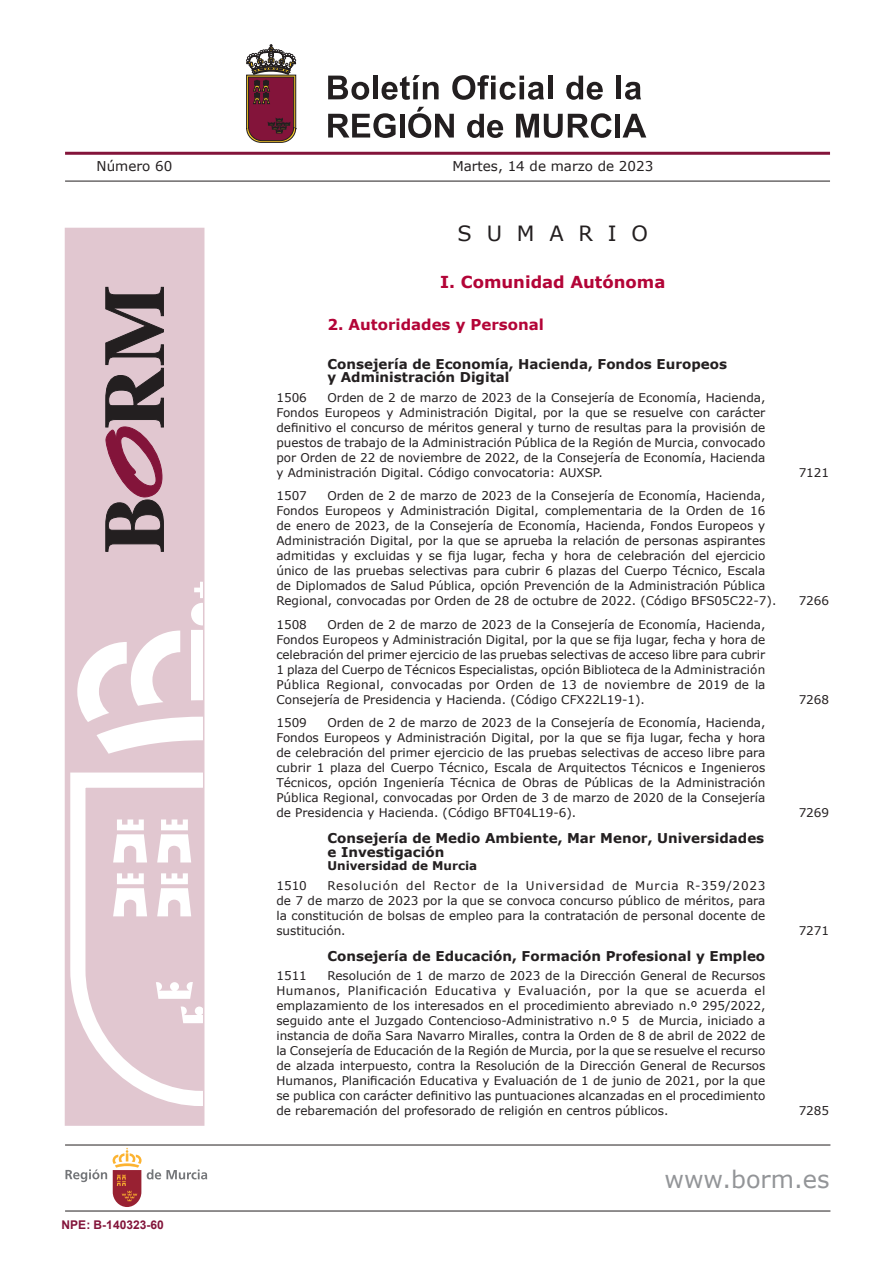
<style>
.page{position:relative;width:893px;height:1263px;background:#fff}
.page>*{position:absolute;margin:0;border:0;box-sizing:border-box;transform-origin:0 0}
.t1{font:24px "Verdana";color:#939598}
.t2{font:21px "Verdana";color:#231f20}
.t3{font:700 16.5px "Verdana";color:#b30437}
.t4{font:700 15px "Verdana";color:#b30437}
.t5{font:700 13.5px/13.5px "Verdana";color:#231f20}
.t6{font:13.5px "Verdana";color:#231f20}
.t7{font:12px/15px "Verdana";color:#231f20;text-align:justify}
.t8{font:700 12px "Verdana";color:#231f20}
.t9{font:700 12px "Arial";color:#83143a}
</style>
<div class="page">
<hr style="left:65px;top:152px;width:765px;height:3px;background:#83143a">
<svg style="left:328px;top:113px;width:68px;height:25px"></svg>
<div style="left:400px;top:114px;width:5px;height:24px;background:#231f20"></div>
<svg style="left:408px;top:107px;width:46px;height:31px"></svg>
<svg style="left:467px;top:114px;width:36px;height:24px"></svg>
<svg style="left:516px;top:113px;width:96px;height:25px"></svg>
<hr style="left:616px;top:114px;width:4px;height:24px;background:#231f20">
<svg style="left:622px;top:114px;width:24px;height:24px"></svg>
<svg style="left:328px;top:76px;width:41px;height:24px"></svg>
<div style="left:373px;top:76px;width:5px;height:23px;background:#231f20"></div>
<svg style="left:382px;top:75px;width:57px;height:25px"></svg>
<svg style="left:452px;top:75px;width:92px;height:25px"></svg>
<div style="left:548px;top:76px;width:5px;height:23px;background:#231f20"></div>
<svg style="left:566px;top:76px;width:37px;height:24px"></svg>
<hr style="left:617px;top:76px;width:4px;height:23px;background:#231f20">
<svg style="left:625px;top:82px;width:16px;height:18px"></svg>
<hr style="left:65px;top:181px;width:765px;height:1px;background:#231f20">
<div style="left:65px;top:228px;width:139px;height:897px;background:#e1c7d0"></div>
<svg style="left:70px;top:772px;width:131px;height:334px"></svg>
<svg style="left:156px;top:958px;width:45px;height:90px"></svg>
<svg style="left:113px;top:819px;width:78px;height:97px"></svg>
<svg style="left:77px;top:582px;width:124px;height:172px"></svg>
<svg style="left:105px;top:287px;width:59px;height:265px"></svg>
<svg style="left:246px;top:45px;width:50px;height:98px;background:#824b53"></svg>
<hr style="left:65px;top:1144px;width:765px;height:1px;background:#231f20">
<svg style="left:113px;top:1148px;width:94px;height:59px"></svg>
<svg style="left:65px;top:1169px;width:42px;height:13px"></svg>
<hr style="left:65px;top:1210px;width:765px;height:1px;background:#231f20">
<p class="t6" style="left:97px;top:157px;width:77px">Número 60</p>
<p class="t6" style="left:452px;top:157px;width:202px">Martes, 14 de marzo de 2023</p>
<h2 class="t2" style="left:458px;top:219px;width:192px">S U M A R I O</h2>
<h3 class="t3" style="left:440px;top:270px;width:227px">I. Comunidad Autónoma</h3>
<p class="t4" style="left:327px;top:314px;width:218px">2. Autoridades y Personal</p>
<p class="t5" style="left:327px;top:357px;width:401px">Consejería de Economía, Hacienda, Fondos Europeos y Administración Digital</p>
<p class="t7" style="left:276px;top:389px;width:490px;text-indent:51px">Orden de 2 de marzo de 2023 de la Consejería de Economía, Hacienda, Fondos Europeos y Administración Digital, por la que se resuelve con carácter definitivo el concurso de méritos general y turno de resultas para la provisión de puestos de trabajo de la Administración Pública de la Región de Murcia, convocado por Orden de 22 de noviembre de 2022, de la Consejería de Economía, Hacienda y Administración Digital. Código convocatoria: AUXSP.</p>
<p class="t7" style="left:276px;top:389px;width:32px">1506</p>
<p class="t7" style="left:276px;top:488px;width:501px;text-align:left;text-indent:51px">Orden de 2 de marzo de 2023 de la Consejería de Economía, Hacienda, Fondos Europeos y Administración Digital, complementaria de la Orden de 16 de enero de 2023, de la Consejería de Economía, Hacienda, Fondos Europeos y Administración Digital, por la que se aprueba la relación de personas aspirantes admitidas y excluidas y se fija lugar, fecha y hora de celebración del ejercicio único de las pruebas selectivas para cubrir 6 plazas del Cuerpo Técnico, Escala de Diplomados de Salud Pública, opción Prevención de la Administración Pública Regional, convocadas por Orden de 28 de octubre de 2022. (Código BFS05C22-7).</p>
<p class="t7" style="left:276px;top:488px;width:32px">1507</p>
<p class="t7" style="left:276px;top:616px;width:491px;text-indent:51px">Orden de 2 de marzo de 2023 de la Consejería de Economía, Hacienda, Fondos Europeos y Administración Digital, por la que se fija lugar, fecha y hora de celebración del primer ejercicio de las pruebas selectivas de acceso libre para cubrir 1 plaza del Cuerpo de Técnicos Especialistas, opción Biblioteca de la Administración Pública Regional, convocadas por Orden de 13 de noviembre de 2019 de la Consejería de Presidencia y Hacienda. (Código CFX22L19-1).</p>
<p class="t7" style="left:276px;top:616px;width:32px">1508</p>
<p class="t7" style="left:276px;top:715px;width:490px;text-indent:51px">Orden de 2 de marzo de 2023 de la Consejería de Economía, Hacienda, Fondos Europeos y Administración Digital, por la que se fija lugar, fecha y hora de celebración del primer ejercicio de las pruebas selectivas de acceso libre para cubrir 1 plaza del Cuerpo Técnico, Escala de Arquitectos Técnicos e Ingenieros Técnicos, opción Ingeniería Técnica de Obras de Públicas de la Administración Pública Regional, convocadas por Orden de 3 de marzo de 2020 de la Consejería de Presidencia y Hacienda. (Código BFT04L19-6).</p>
<p class="t7" style="left:276px;top:715px;width:32px">1509</p>
<p class="t5" style="left:327px;top:831px;width:438px">Consejería de Medio Ambiente, Mar Menor, Universidades e Investigación</p>
<p class="t8" style="left:327px;top:857px;width:151px">Universidad de Murcia</p>
<p class="t7" style="left:276px;top:877px;width:490px;text-indent:51px">Resolución del Rector de la Universidad de Murcia R-359/2023 de 7 de marzo de 2023 por la que se convoca concurso público de méritos, para la constitución de bolsas de empleo para la contratación de personal docente de sustitución.</p>
<p class="t7" style="left:276px;top:877px;width:32px">1510</p>
<p class="t5" style="left:327px;top:949px;width:439px">Consejería de Educación, Formación Profesional y Empleo</p>
<p class="t7" style="left:276px;top:968px;width:491px;text-indent:51px">Resolución de 1 de marzo de 2023 de la Dirección General de Recursos Humanos, Planificación Educativa y Evaluación, por la que se acuerda el emplazamiento de los interesados en el procedimiento abreviado n.º 295/2022, seguido ante el Juzgado Contencioso-Administrativo n.º 5 de Murcia, iniciado a instancia de doña Sara Navarro Miralles, contra la Orden de 8 de abril de 2022 de la Consejería de Educación de la Región de Murcia, por la que se resuelve el recurso de alzada interpuesto, contra la Resolución de la Dirección General de Recursos Humanos, Planificación Educativa y Evaluación de 1 de junio de 2021, por la que se publica con carácter definitivo las puntuaciones alcanzadas en el procedimiento de rebaremación del profesorado de religión en centros públicos.</p>
<p class="t7" style="left:276px;top:968px;width:32px">1511</p>
<p class="t7" style="left:799px;top:464px;width:32px">7121</p>
<p class="t7" style="left:799px;top:593px;width:32px">7266</p>
<p class="t7" style="left:799px;top:691px;width:32px">7268</p>
<p class="t7" style="left:799px;top:805px;width:32px">7269</p>
<p class="t7" style="left:799px;top:922px;width:32px">7271</p>
<p class="t7" style="left:799px;top:1103px;width:32px">7285</p>
<p class="t9" style="left:62px;top:1216px;width:104px">NPE: B-140323-60</p>
<h1 class="t1" style="left:664px;top:1164px;width:167px">www.borm.es</h1>
</div>
